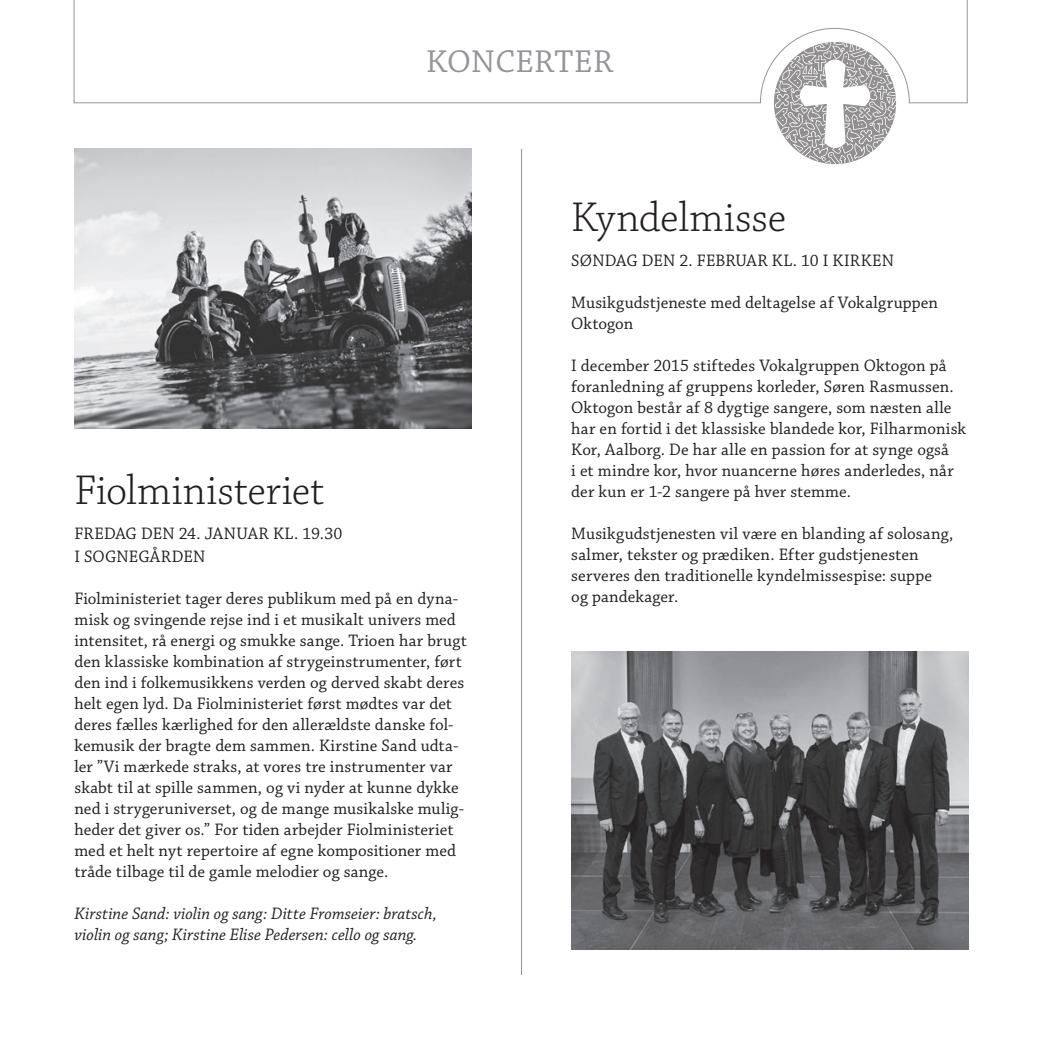
<style>
.page{position:relative;width:1042px;height:1042px;background:#fff}
.page>*{position:absolute;margin:0;border:0;box-sizing:border-box;transform-origin:0 0}
.Brødtekst{font:300 43.75px "Chaparral Pro";letter-spacing:-.005em;color:#231f20}
.t1{font:33.25px "Chaparral Pro";letter-spacing:.01em;color:#939598}
.Brødtekst-2{font:17.5px/21px "Chaparral Pro";letter-spacing:.005em;color:#231f20}
.Brødtekst-3{font:italic 17.5px "Chaparral Pro";letter-spacing:.005em;color:#231f20}
</style>
<div class="page">
<hr style="left:521px;top:149px;width:1px;height:826px;background:#939598">
<svg style="left:774px;top:103px;width:122px;height:61px"></svg>
<svg style="left:73px;top:0;width:895px;height:103px"></svg>
<img style="left:74px;top:149px;width:397px;height:280px">
<img style="left:571px;top:652px;width:397px;height:297px">
<p class="t1" style="left:426px;top:43px;width:188px">KONCERTER</p>
<p class="Brødtekst" style="left:74px;top:466px;width:251px">Fiolministeriet</p>
<p class="Brødtekst-2" style="left:74px;top:523px;width:270px">FREDAG DEN 24. JANUAR KL. 19.30</p>
<p class="Brødtekst-2" style="left:74px;top:546px;width:132px">I SOGNEGÅRDEN</p>
<p class="Brødtekst-2" style="left:74px;top:588px;width:394px">Fiolministeriet tager deres publikum med på en dyna&shy;misk og svingende rejse ind i et musikalt univers med intensitet, rå energi og smukke sange. Trioen har brugt den klassiske kombination af strygeinstrumenter, ført den ind i folkemusikkens verden og derved skabt deres helt egen lyd. Da Fiolministeriet først mødtes var det deres fælles kærlighed for den allerældste danske fol&shy;kemusik der bragte dem sammen. Kirstine Sand udta&shy;ler ”Vi mærkede straks, at vores tre instrumenter var skabt til at spille sammen, og vi nyder at kunne dykke ned i strygeruniverset, og de mange musikalske mulig&shy;heder det giver os.” For tiden arbejder Fiolministeriet med et helt nyt repertoire af egne kompositioner med tråde tilbage til de gamle melodier og sange.</p>
<p class="Brødtekst-3" style="left:74px;top:903px;width:364px">Kirstine Sand: violin og sang: Ditte Fromseier: bratsch,</p>
<p class="Brødtekst-3" style="left:74px;top:924px;width:344px">violin og sang; Kirstine Elise Pedersen: cello og sang.</p>
<p class="Brødtekst" style="left:571px;top:193px;width:216px">Kyndelmisse</p>
<p class="Brødtekst-2" style="left:571px;top:250px;width:324px">SØNDAG DEN 2. FEBRUAR KL. 10 I KIRKEN</p>
<p class="Brødtekst-2" style="left:571px;top:292px;width:368px">Musikgudstjeneste med deltagelse af Vokalgruppen<br>Oktogon</p>
<p class="Brødtekst-2" style="left:571px;top:355px;width:384px">I december 2015 stiftedes Vokalgruppen Oktogon på foranledning af gruppens korleder, Søren Rasmussen.</p>
<p class="Brødtekst-2" style="left:571px;top:397px;width:396px">Oktogon består af 8 dygtige sangere, som næsten alle har en fortid i det klassiske blandede kor, Filharmonisk Kor, Aalborg. De har alle en passion for at synge også<br>i et mindre kor, hvor nuancerne høres anderledes, når der kun er 1-2 sangere på hver stemme.</p>
<p class="Brødtekst-2" style="left:571px;top:523px;width:383px">Musikgudstjenesten vil være en blanding af solosang, salmer, tekster og prædiken. Efter gudstjenesten</p>
<p class="Brødtekst-2" style="left:571px;top:565px;width:362px">serveres den traditionelle kyndelmissespise: suppe</p>
<p class="Brødtekst-2" style="left:571px;top:586px;width:108px">og pandekager.</p>
</div>
